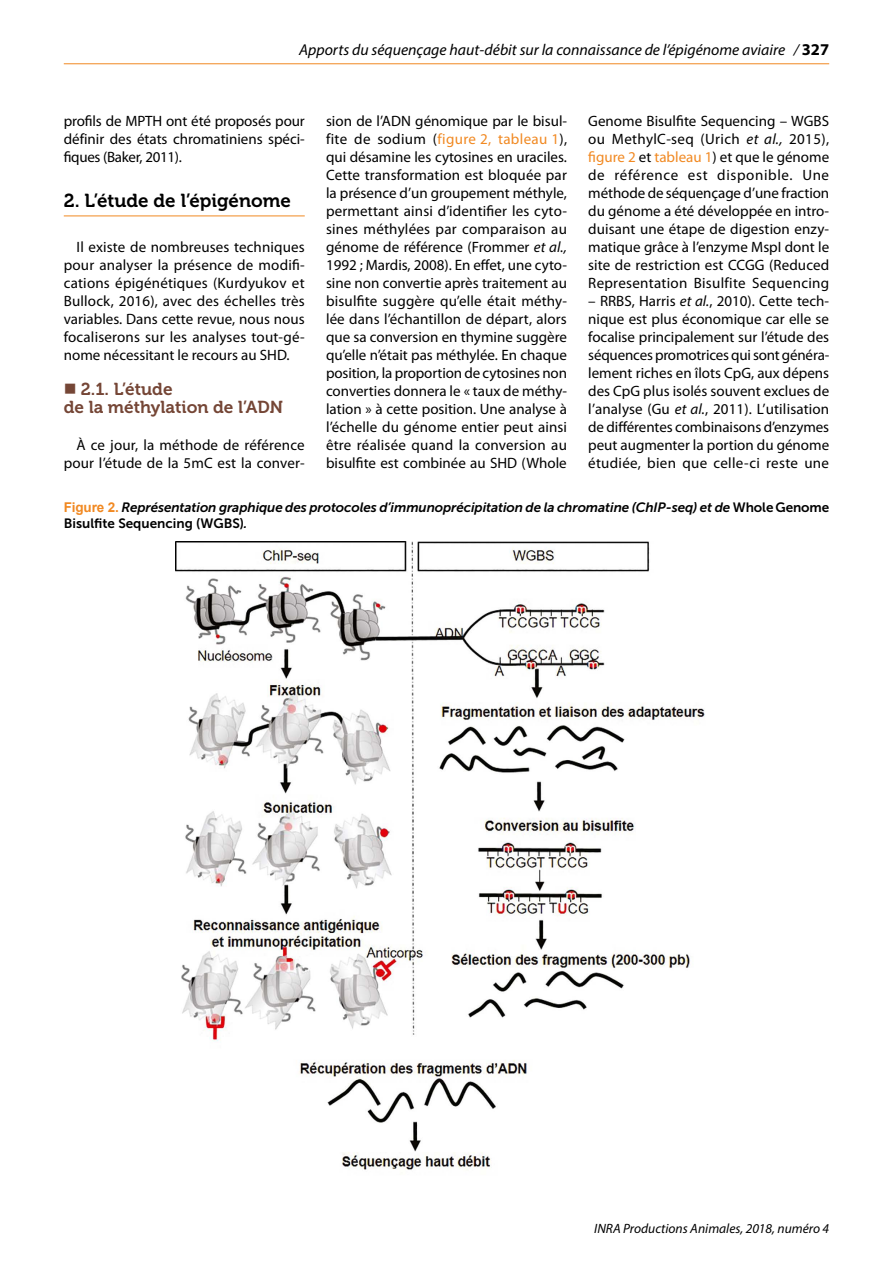
<style>
.page{position:relative;width:893px;height:1263px;background:#fff}
.page>*{position:absolute;margin:0;border:0;box-sizing:border-box;transform-origin:0 0}
.t1{font:18.75px "Museo 700";color:#000}
.t2{font:17.25px/18px "Museo 700";color:#754636}
.t3{font:italic 15.75px "Myriad Pro";color:#000}
.t4{font:15px/18px "Myriad Pro";letter-spacing:.01em;color:#000;text-align:justify}
.t5{font:italic 13.5px/15.8px "Museo Sans 700";letter-spacing:-.01em;color:#000}
.t6{font:italic 13.5px "Myriad Pro";color:#000}
.s1{font-weight:700;font-style:normal;font-size:16.5px}
.s2{color:#f18922}
.s3{font-style:italic}
.s4{font-family:"Arial";font-weight:700;font-style:normal;color:#f18922}
.s5{font-style:normal}
</style>
<div class="page">
<hr style="left:64px;top:63px;width:765px;height:1px;background:#f18922">
<hr style="left:64px;top:216px;width:241px;height:1px;background:#f18922">
<img style="left:175px;top:541px;width:530px;height:629px">
<p class="t3" style="left:299px;top:40px;width:532px">Apports du séquençage haut-débit sur la connaissance de l’épigénome aviaire / <span class="s1">327</span></p>
<p class="t4" style="left:64px;top:112px;width:243px">profils de MPTH ont été proposés pour définir des états chromatiniens spéci&shy;fiques (Baker, 2011).</p>
<p class="t1" style="left:64px;top:190px;width:229px">2. L’étude de l’épigénome</p>
<p class="t4" style="left:64px;top:238px;width:242px;text-indent:13px">Il existe de nombreuses techniques pour analyser la présence de modifi&shy;cations épigénétiques (Kurdyukov et Bullock, 2016), avec des échelles très variables. Dans cette revue, nous nous focaliserons sur les analyses tout-gé&shy;nome nécessitant le recours au SHD.</p>
<p class="t2" style="left:64px;top:380px;width:221px;text-indent:17px">2.1. L’étude<br>de la méthylation de l’ADN</p>
<p class="t4" style="left:64px;top:436px;width:242px;text-align:right">À ce jour, la méthode de référence pour l’étude de la 5mC est la conver-</p>
<p class="t4" style="left:326px;top:112px;width:243px">sion de l’ADN génomique par le bisul&shy;fite de sodium (<span class="s2">figure 2, tableau 1</span>), qui désamine les cytosines en uraciles.<br>Cette transformation est bloquée par la présence d’un groupement méthyle, permettant ainsi d’identifier les cyto&shy;sines méthylées par comparaison au génome de référence (Frommer <span class="s3">et al., </span>1992 ; Mardis, 2008). En effet, une cyto&shy;sine non convertie après traitement au bisulfite suggère qu’elle était méthy&shy;lée dans l’échantillon de départ, alors que sa conversion en thymine suggère qu’elle n’était pas méthylée. En chaque position, la proportion de cytosines non converties donnera le « taux de méthy&shy;lation » à cette position. Une analyse à l’échelle du génome entier peut ainsi être réalisée quand la conversion au bisulfite est combinée au SHD (Whole</p>
<p class="t4" style="left:588px;top:112px;width:242px">Genome Bisulfite Sequencing – WGBS ou MethylC-seq (Urich <span class="s3">et al.,</span> 2015), <span class="s2">figure 2</span> et <span class="s2">tableau 1</span>) et que le génome de référence est disponible. Une méthode de séquençage d’une fraction du génome a été développée en intro&shy;duisant une étape de digestion enzy&shy;matique grâce à l’enzyme MspI dont le site de restriction est CCGG (Reduced Representation Bisulfite Sequencing</p>
<p class="t4" style="left:588px;top:292px;width:243px">– RRBS, Harris <span class="s3">et al.</span>, 2010). Cette tech&shy;nique est plus économique car elle se focalise principalement sur l’étude des séquences promotrices qui sont généra&shy;lement riches en îlots CpG, aux dépens des CpG plus isolés souvent exclues de l’analyse (Gu <span class="s3">et al.</span>, 2011). L’utilisation de différentes combinaisons d’enzymes peut augmenter la portion du génome étudiée, bien que celle-ci reste une</p>
<p class="t5" style="left:64px;top:499px;width:767px"><span class="s4">Figure 2.</span> Représentation graphique des protocoles d’immunoprécipitation de la chromatine (ChIP-seq) et de <span class="s5">Whole Genome<br>Bisulfite Sequencing (WGBS)</span>.</p>
<p class="t6" style="left:594px;top:1220px;width:236px">INRA Productions Animales, 2018, numéro 4</p>
</div>
